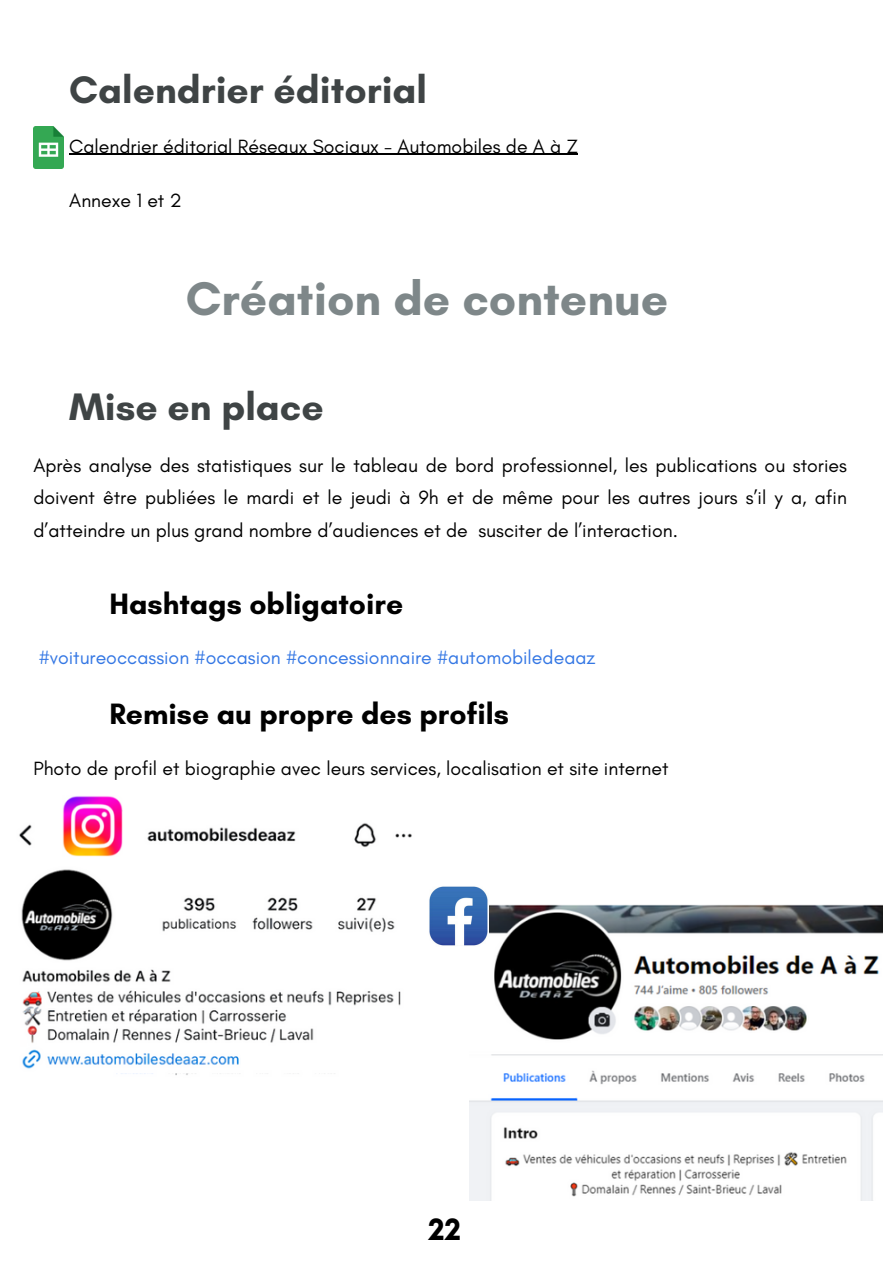
<style>
.page{position:relative;width:894px;height:1264px;background:#fff}
.page>*{position:absolute;margin:0;border:0;box-sizing:border-box;transform-origin:0 0}
.t1{font:700 48px "Glacial Indifference";color:#7e8789}
.t2{font:700 39px "Glacial Indifference";color:#3f4445}
.t3{font:700 31.5px "Glacial Indifference";color:#000}
.t4{font:700 30px "Glacial Indifference";color:#000}
.t5{font:19.5px/32.7px "Glacial Indifference";color:#000;text-align:justify}
.t6{font:19.5px "Glacial Indifference";color:#3477e4}
</style>
<div class="page">
<img style="left:33px;top:127px;width:31px;height:41px">
<img style="left:19px;top:817px;width:393px;height:258px">
<img style="left:469px;top:904px;width:413px;height:296px">
<img style="left:63px;top:796px;width:59px;height:60px">
<img style="left:429px;top:886px;width:59px;height:60px">
<hr style="left:69px;top:154px;width:509px;height:1px;background:#000">
<h2 class="t2" style="left:69px;top:66px;width:359px">Calendrier éditorial</h2>
<p class="t5" style="left:69px;top:130px;width:510px">Calendrier éditorial Réseaux Sociaux - Automobiles de A à Z</p>
<h3 class="t5" style="left:69px;top:183px;width:114px">Annexe 1 et 2</h3>
<p class="t1" style="left:186px;top:269px;width:484px">Création de contenue</p>
<h3 class="t2" style="left:69px;top:382px;width:256px">Mise en place</h3>
<p class="t5" style="left:33px;top:448px;width:814px">Après analyse des statistiques sur le tableau de bord professionnel, les publications ou stories doivent être publiées le mardi et le jeudi à 9h et de même pour les autres jours s’il y a, afin d’atteindre un plus grand nombre d’audiences et de susciter de l’interaction.</p>
<p class="t4" style="left:109px;top:585px;width:295px">Hashtags obligatoire</p>
<p class="t6" style="left:39px;top:646px;width:558px">#voitureoccassion #occasion #concessionnaire #automobiledeaaz</p>
<p class="t4" style="left:109px;top:695px;width:401px">Remise au propre des profils</p>
<p class="t5" style="left:33px;top:751px;width:636px">Photo de profil et biographie avec leurs services, localisation et site internet</p>
<p class="t3" style="left:428px;top:1210px;width:34px">22</p>
</div>
